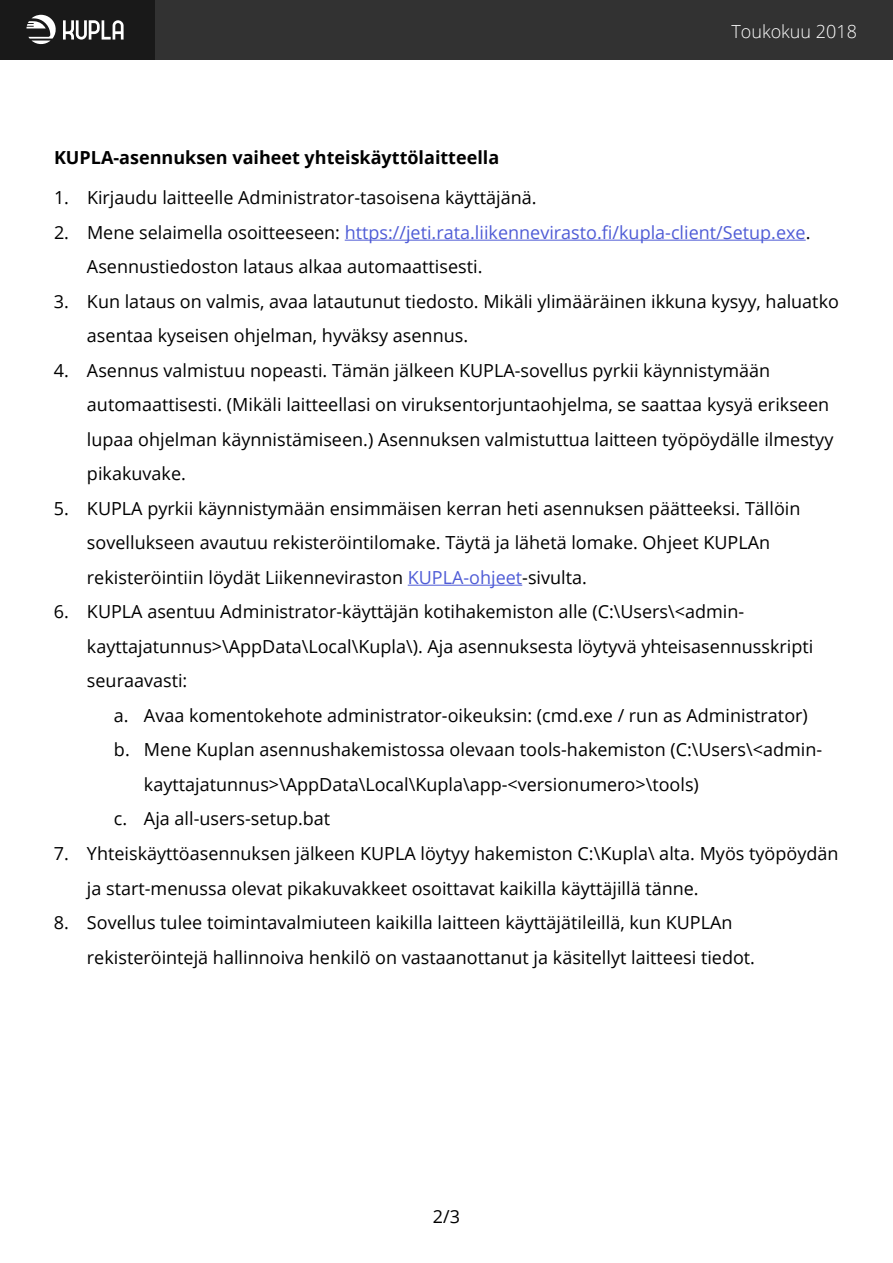
<style>
.page{position:relative;width:893px;height:1263px;background:#fff}
.page>*{position:absolute;margin:0;border:0;box-sizing:border-box;transform-origin:0 0}
.t1{font:18px/34.5px "Open Sans";color:#000}
.t2{font:700 18px "Open Sans";color:#000}
.t3{font:300 18px "Open Sans";color:#fff}
.s1{color:#4f5cd6}
</style>
<div class="page">
<div style="left:0;top:0;width:155px;height:59px;background:#191919"></div>
<svg style="left:63px;top:20px;width:61px;height:20px"></svg>
<svg style="left:26px;top:15px;width:30px;height:30px"></svg>
<div style="left:155px;top:0;width:738px;height:59px;background:#323232"></div>
<hr style="left:345px;top:240px;width:461px;height:1px;background:#4f5cd6">
<hr style="left:408px;top:585px;width:114px;height:1px;background:#4f5cd6">
<p class="t3" style="left:731px;top:19px;width:127px">Toukokuu 2018</p>
<p class="t2" style="left:54px;top:145px;width:447px">KUPLA-asennuksen vaiheet yhteiskäyttölaitteella</p>
<p class="t1" style="left:54px;top:180px;width:484px">1. Kirjaudu laitteelle Administrator-tasoisena käyttäjänä.</p>
<p class="t1" style="left:87px;top:215px;width:725px;text-indent:-33px">2. Mene selaimella osoitteeseen: <span class="s1">https://jeti.rata.liikennevirasto.fi/kupla-client/Setup.exe</span>.<br>Asennustiedoston lataus alkaa automaattisesti.</p>
<p class="t1" style="left:87px;top:284px;width:753px;text-indent:-33px">3. Kun lataus on valmis, avaa latautunut tiedosto. Mikäli ylimääräinen ikkuna kysyy, haluatko asentaa kyseisen ohjelman, hyväksy asennus.</p>
<p class="t1" style="left:87px;top:353px;width:748px;text-indent:-33px">4. Asennus valmistuu nopeasti. Tämän jälkeen KUPLA-sovellus pyrkii käynnistymään automaattisesti. (Mikäli laitteellasi on viruksentorjuntaohjelma, se saattaa kysyä erikseen lupaa ohjelman käynnistämiseen.) Asennuksen valmistuttua laitteen työpöydälle ilmestyy pikakuvake.</p>
<p class="t1" style="left:87px;top:491px;width:715px;text-indent:-33px">5. KUPLA pyrkii käynnistymään ensimmäisen kerran heti asennuksen päätteeksi. Tällöin sovellukseen avautuu rekisteröintilomake. Täytä ja lähetä lomake. Ohjeet KUPLAn rekisteröintiin löydät Liikenneviraston <span class="s1">KUPLA-ohjeet</span>-sivulta.</p>
<p class="t1" style="left:87px;top:594px;width:728px;text-indent:-33px">6. KUPLA asentuu Administrator-käyttäjän kotihakemiston alle (C:\Users\&lt;admin&shy;kayttajatunnus&gt;\AppData\Local\Kupla\). Aja asennuksesta löytyvä yhteisasennusskripti seuraavasti:</p>
<p class="t1" style="left:114px;top:698px;width:695px">a. Avaa komentokehote administrator-oikeuksin: (cmd.exe / run as Administrator)</p>
<p class="t1" style="left:114px;top:732px;width:710px">b. Mene Kuplan asennushakemistossa olevaan tools-hakemiston (C:\Users\&lt;admin-</p>
<p class="t1" style="left:144px;top:767px;width:556px">kayttajatunnus&gt;\AppData\Local\Kupla\app-&lt;versionumero&gt;\tools)</p>
<p class="t1" style="left:114px;top:801px;width:218px">c. Aja all-users-setup.bat</p>
<p class="t1" style="left:87px;top:836px;width:753px;text-indent:-33px">7. Yhteiskäyttöasennuksen jälkeen KUPLA löytyy hakemiston C:\Kupla\ alta. Myös työpöydän ja start-menussa olevat pikakuvakkeet osoittavat kaikilla käyttäjillä tänne.</p>
<p class="t1" style="left:87px;top:905px;width:670px;text-indent:-33px">8. Sovellus tulee toimintavalmiuteen kaikilla laitteen käyttäjätileillä, kun KUPLAn rekisteröintejä hallinnoiva henkilö on vastaanottanut ja käsitellyt laitteesi tiedot.</p>
<p class="t1" style="left:433px;top:1198px;width:29px">2/3</p>
</div>
